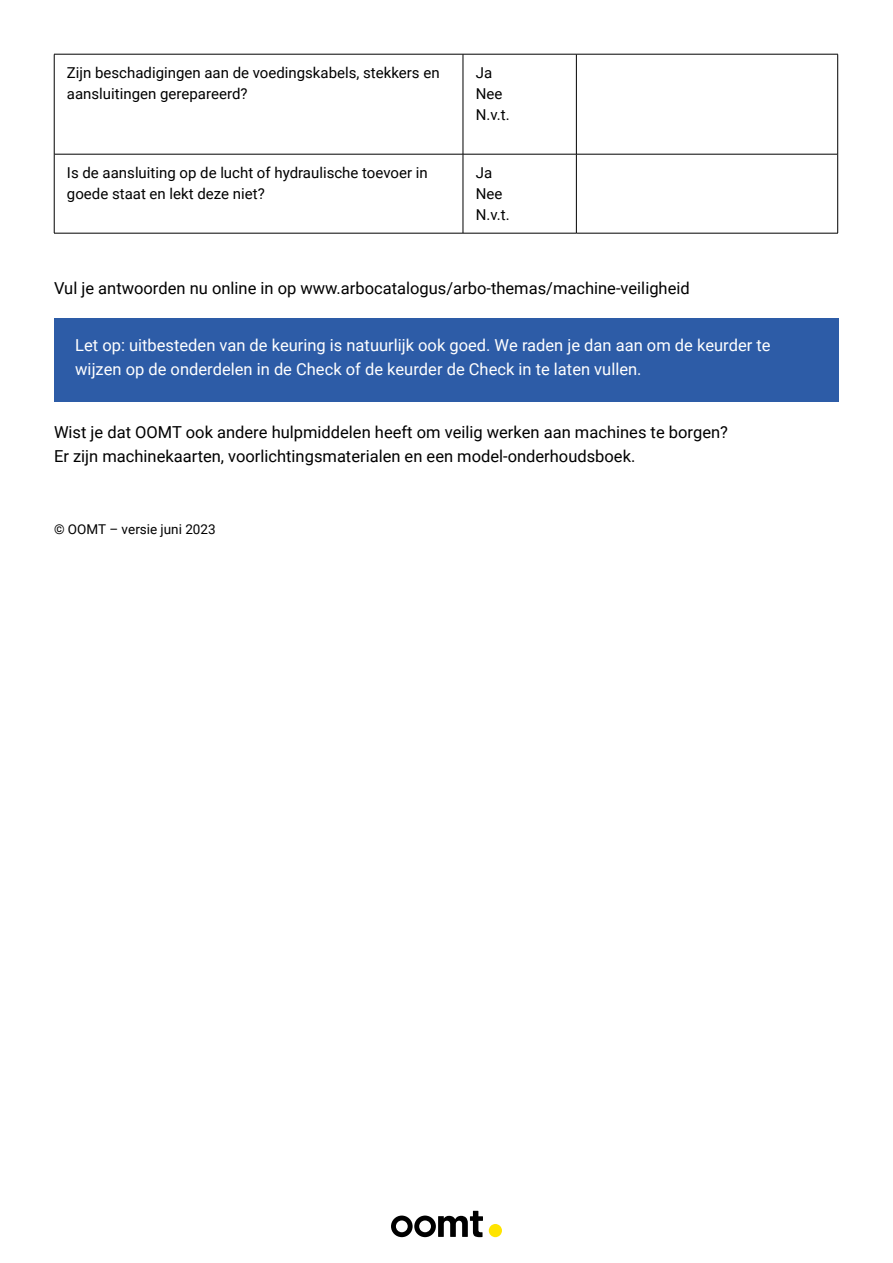
<style>
.page{position:relative;width:893px;height:1263px;background:#fff}
.page>*{position:absolute;margin:0;border:0;box-sizing:border-box;transform-origin:0 0}
.t1{font:16.5px/24px "Roboto";color:#000}
.t2{font:16.5px/24px "Roboto";color:#fff}
.t3{font:15px/21px "Roboto";color:#000}
.t4{font:13.5px "Roboto";color:#000}
</style>
<div class="page">
<hr style="left:463px;top:54px;width:113px;height:1px;background:#000">
<hr style="left:463px;top:54px;width:1px;height:100px;background:#000">
<hr style="left:576px;top:54px;width:1px;height:100px;background:#000">
<hr style="left:463px;top:154px;width:113px;height:1px;background:#000">
<hr style="left:463px;top:154px;width:1px;height:79px;background:#000">
<hr style="left:576px;top:154px;width:1px;height:79px;background:#000">
<hr style="left:54px;top:54px;width:409px;height:1px;background:#000">
<hr style="left:576px;top:54px;width:262px;height:1px;background:#000">
<hr style="left:54px;top:154px;width:409px;height:1px;background:#000">
<hr style="left:576px;top:154px;width:261px;height:1px;background:#000">
<hr style="left:54px;top:233px;width:409px;height:1px;background:#000">
<hr style="left:463px;top:233px;width:113px;height:1px;background:#000">
<hr style="left:576px;top:233px;width:262px;height:1px;background:#000">
<hr style="left:54px;top:54px;width:1px;height:100px;background:#000">
<hr style="left:837px;top:54px;width:1px;height:100px;background:#000">
<hr style="left:54px;top:154px;width:1px;height:79px;background:#000">
<hr style="left:837px;top:154px;width:1px;height:79px;background:#000">
<div style="left:54px;top:318px;width:785px;height:84px;background:#2d5ca7"></div>
<div style="left:489px;top:1224px;width:13px;height:13px;background:#ffe400;border-radius:50%"></div>
<svg style="left:391px;top:1211px;width:92px;height:26px"></svg>
<p class="t3" style="left:67px;top:62px;width:374px">Zijn beschadigingen aan de voedingskabels, stekkers en aansluitingen gerepareerd?</p>
<p class="t3" style="left:476px;top:62px;width:35px">Ja<br>Nee<br>N.v.t.</p>
<p class="t3" style="left:67px;top:162px;width:362px">Is de aansluiting op de lucht of hydraulische toevoer in goede staat en lekt deze niet?</p>
<p class="t3" style="left:476px;top:162px;width:35px">Ja<br>Nee<br>N.v.t.</p>
<p class="t1" style="left:54px;top:276px;width:637px">Vul je antwoorden nu online in op www.arbocatalogus/arbo-themas/machine-veiligheid</p>
<p class="t2" style="left:75px;top:333px;width:697px">Let op: uitbesteden van de keuring is natuurlijk ook goed. We raden je dan aan om de keurder te wijzen op de onderdelen in de Check of de keurder de Check in te laten vullen.</p>
<p class="t1" style="left:54px;top:420px;width:675px">Wist je dat OOMT ook andere hulpmiddelen heeft om veilig werken aan machines te borgen?<br>Er zijn machinekaarten, voorlichtingsmaterialen en een model-onderhoudsboek.</p>
<p class="t4" style="left:54px;top:520px;width:163px">© OOMT – versie juni 2023</p>
</div>
